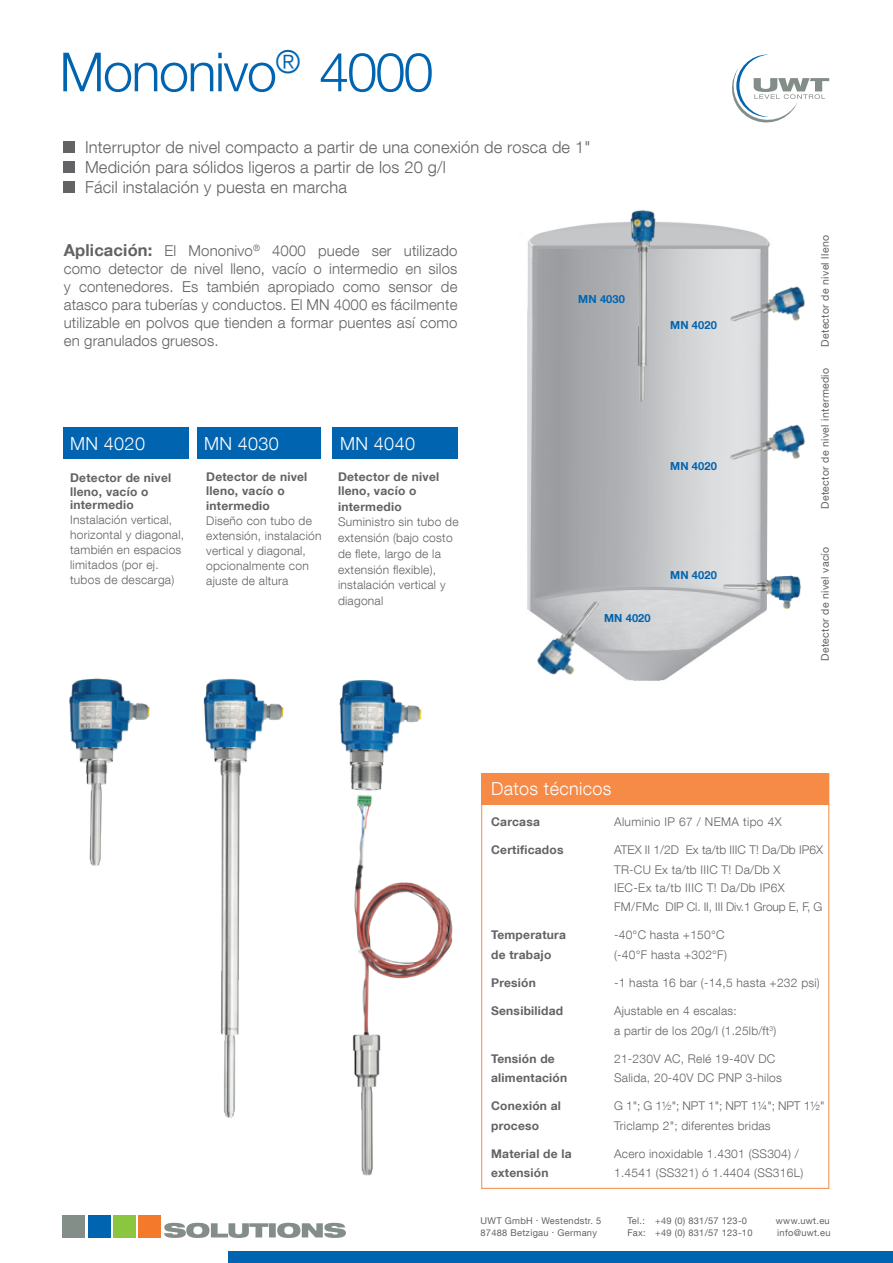
<style>
.page{position:relative;width:893px;height:1263px;background:#fff}
.page>*{position:absolute;margin:0;border:0;box-sizing:border-box;transform-origin:0 0}
.t1{font:300 54px "Helvetica Neue LT Com";letter-spacing:-.03em;color:#0164b0}
.t2{font:300 18px "Helvetica Neue LT Com";letter-spacing:.02em;color:#fff}
.t3{font:300 16.5px "Helvetica Neue LT Com";letter-spacing:.01em;color:#636366}
.t4{font:300 15px/18px "Helvetica Neue LT Com";letter-spacing:.01em;color:#636366;text-align:justify}
.t5{font:300 12px/15px "Helvetica Neue LT Com";letter-spacing:.02em;color:#636366}
.t6{font:700 12px/13.5px "Helvetica Neue LT Com";letter-spacing:.02em;color:#636366}
.t7{font:300 12px/19.5px "Helvetica Neue LT Com";color:#636366}
.t8{font:300 12px "Helvetica Neue LT Com";letter-spacing:-.01em;color:#636366}
.t9{font:700 11.1px "Helvetica Neue LT Com";letter-spacing:.01em;color:#0164b0}
.t10{font:10.5px "Helvetica Neue LT Com";letter-spacing:.03em;color:#636366}
.t11{font:9.3px "Helvetica Neue LT Com";letter-spacing:.03em;color:#636366}
.s1{font-weight:700;font-size:16.5px}
</style>
<div class="page">
<img style="left:527px;top:222px;width:243px;height:459px">
<img style="left:203px;top:678px;width:81px;height:440px">
<img style="left:69px;top:678px;width:81px;height:188px">
<svg style="left:732px;top:55px;width:97px;height:68px"></svg>
<div style="left:63px;top:1216px;width:22px;height:22px;background:#848e89"></div>
<div style="left:88px;top:1216px;width:22px;height:22px;background:#0164b0"></div>
<div style="left:113px;top:1216px;width:23px;height:22px;background:#8bc640"></div>
<div style="left:139px;top:1216px;width:22px;height:22px;background:#f4792a"></div>
<svg style="left:164px;top:1223px;width:182px;height:15px"></svg>
<div style="left:229px;top:1251px;width:664px;height:12px;background:#0164b0"></div>
<div style="left:481px;top:773px;width:348px;height:32px;background:#f68a47"></div>
<img style="left:623px;top:210px;width:45px;height:204px">
<img style="left:698px;top:250px;width:107px;height:123px">
<img style="left:527px;top:557px;width:129px;height:124px">
<div style="left:64px;top:428px;width:125px;height:31px;background:#0164b0"></div>
<div style="left:197px;top:428px;width:124px;height:31px;background:#0164b0"></div>
<div style="left:332px;top:428px;width:125px;height:31px;background:#0164b0"></div>
<img style="left:339px;top:680px;width:114px;height:496px">
<img style="left:703px;top:550px;width:98px;height:85px">
<img style="left:698px;top:388px;width:107px;height:123px">
<div style="left:64px;top:142px;width:11px;height:11px;background:#636366"></div>
<div style="left:64px;top:162px;width:11px;height:11px;background:#636366"></div>
<div style="left:64px;top:181px;width:11px;height:12px;background:#636366"></div>
<p class="t1" style="left:60px;top:39px;width:376px">Mononivo<sup>®</sup> 4000</p>
<p class="t3" style="left:85px;top:137px;width:507px">Interruptor de nivel compacto a partir de una conexión de rosca de 1"</p>
<p class="t3" style="left:85px;top:157px;width:362px">Medición para sólidos ligeros a partir de los 20 g/l</p>
<p class="t3" style="left:85px;top:177px;width:263px">Fácil instalación y puesta en marcha</p>
<p class="t4" style="left:64px;top:242px;width:395px"><span class="s1">Aplicación:</span> El Mononivo<sup>®</sup> 4000 puede ser utilizado como detector de nivel lleno, vacío o intermedio en silos y contenedores. Es también apropiado como sensor de atasco para tuberías y conductos. El MN 4000 es fácilmente utilizable en polvos que tienden a formar puentes así como en granulados gruesos.</p>
<p class="t9" style="left:578px;top:292px;width:48px">MN 4030</p>
<p class="t9" style="left:670px;top:318px;width:48px">MN 4020</p>
<p class="t2" style="left:70px;top:432px;width:76px">MN 4020</p>
<p class="t2" style="left:204px;top:432px;width:76px">MN 4030</p>
<p class="t2" style="left:340px;top:432px;width:76px">MN 4040</p>
<p class="t6" style="left:70px;top:471px;width:103px">Detector de nivel lleno, vacío o intermedio</p>
<p class="t5" style="left:70px;top:512px;width:115px">Instalación vertical, horizontal y diagonal, también en espacios limitados (por ej. tubos de descarga)</p>
<p class="t6" style="left:206px;top:470px;width:103px">Detector de nivel lleno, vacío o</p>
<p class="t6" style="left:206px;top:498px;width:65px">intermedio</p>
<p class="t5" style="left:206px;top:513px;width:117px">Diseño con tubo de extensión, instalación vertical y diagonal, opcionalmente con ajuste de altura</p>
<p class="t6" style="left:338px;top:470px;width:103px">Detector de nivel lleno, vacío o</p>
<p class="t6" style="left:338px;top:499px;width:65px">intermedio</p>
<p class="t5" style="left:338px;top:514px;width:122px;line-height:15.8px">Suministro sin tubo de extensión (bajo costo de flete, largo de la extensión flexible), instalación vertical y diagonal</p>
<p class="t9" style="left:670px;top:459px;width:48px">MN 4020</p>
<p class="t9" style="left:604px;top:611px;width:48px">MN 4020</p>
<p class="t9" style="left:670px;top:568px;width:48px">MN 4020</p>
<p class="t10" style="left:818px;top:347px;width:113px;rotate:-90deg">Detector de nivel lleno</p>
<p class="t10" style="left:818px;top:509px;width:142px;rotate:-90deg">Detector de nivel intermedio</p>
<p class="t10" style="left:818px;top:661px;width:116px;rotate:-90deg">Detector de nivel vacío</p>
<p class="t2" style="left:491px;top:778px;width:122px">Datos técnicos</p>
<p class="t6" style="left:491px;top:815px;width:50px">Carcasa</p>
<p class="t5" style="left:614px;top:814px;width:169px">Aluminio IP 67 / NEMA tipo 4X</p>
<p class="t6" style="left:491px;top:843px;width:74px">Certificados</p>
<p class="t7" style="left:614px;top:840px;width:210px">ATEX II 1/2D Ex ta/tb IIIC T! Da/Db IP6X<br>TR-CU Ex ta/tb IIIC T! Da/Db X</p>
<p class="t5" style="left:614px;top:878px;width:210px;line-height:19.5px">IEC-Ex ta/tb IIIC T! Da/Db IP6X<br>FM/FMc DIP Cl. II, III Div.1 Group E, F, G</p>
<p class="t6" style="left:491px;top:928px;width:76px">Temperatura</p>
<p class="t5" style="left:614px;top:927px;width:112px">-40°C hasta +150°C</p>
<p class="t6" style="left:491px;top:947px;width:62px">de trabajo</p>
<p class="t5" style="left:614px;top:947px;width:114px">(-40°F hasta +302°F)</p>
<p class="t6" style="left:491px;top:975px;width:46px">Presión</p>
<p class="t5" style="left:614px;top:975px;width:207px">-1 hasta 16 bar (-14,5 hasta +232 psi)</p>
<p class="t6" style="left:491px;top:1003px;width:74px">Sensibilidad</p>
<p class="t5" style="left:614px;top:1001px;width:164px;line-height:19.5px">Ajustable en 4 escalas:<br>a partir de los 20g/l (1.25lb/ft<sup>3</sup>)</p>
<p class="t6" style="left:491px;top:1051px;width:65px">Tensión de</p>
<p class="t5" style="left:614px;top:1050px;width:163px">21-230V AC, Relé 19-40V DC</p>
<p class="t6" style="left:491px;top:1071px;width:78px">alimentación</p>
<p class="t5" style="left:614px;top:1070px;width:169px">Salida, 20-40V DC PNP 3-hilos</p>
<p class="t6" style="left:491px;top:1099px;width:71px">Conexión al</p>
<p class="t8" style="left:614px;top:1098px;width:212px">G 1"; G 1½"; NPT 1"; NPT 1¼"; NPT 1½"</p>
<p class="t6" style="left:491px;top:1118px;width:50px">proceso</p>
<p class="t5" style="left:614px;top:1117px;width:158px">Triclamp 2"; diferentes bridas</p>
<p class="t6" style="left:491px;top:1146px;width:82px">Material de la</p>
<p class="t5" style="left:614px;top:1145px;width:186px">Acero inoxidable 1.4301 (SS304) /</p>
<p class="t6" style="left:491px;top:1166px;width:59px">extensión</p>
<p class="t5" style="left:614px;top:1165px;width:191px">1.4541 (SS321) ó 1.4404 (SS316L)</p>
<p class="t11" style="left:480px;top:1215px;width:122px">UWT GmbH . Westendstr. 5</p>
<p class="t11" style="left:627px;top:1215px;width:121px">Tel.: +49 (0) 831/57 123-0</p>
<p class="t11" style="left:776px;top:1215px;width:56px">www.uwt.eu</p>
<p class="t11" style="left:480px;top:1227px;width:118px">87488 Betzigau . Germany</p>
<p class="t11" style="left:627px;top:1227px;width:127px">Fax: +49 (0) 831/57 123-10</p>
<p class="t11" style="left:777px;top:1227px;width:55px">info@uwt.eu</p>
</div>
